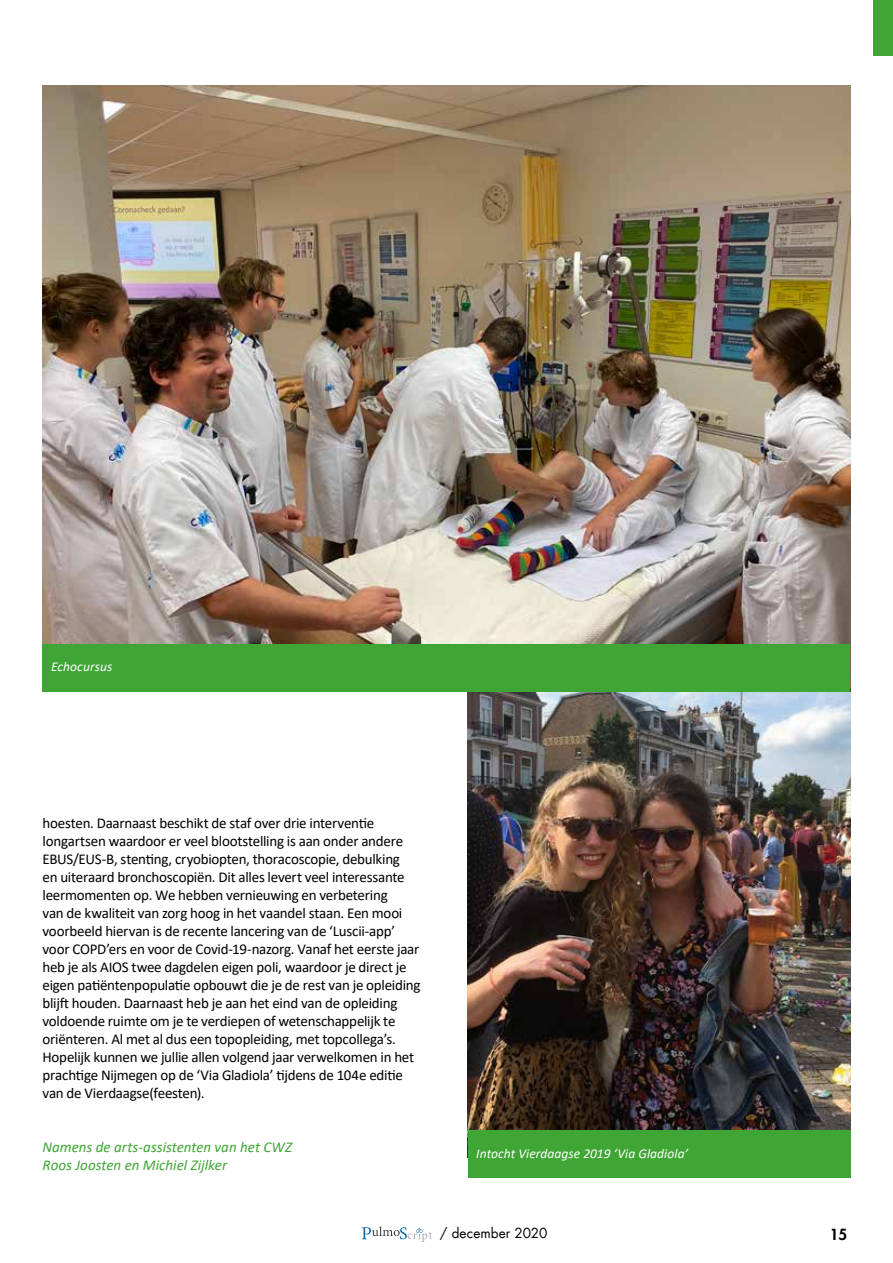
<style>
.page{position:relative;width:893px;height:1263px;background:#fff}
.page>*{position:absolute;margin:0;border:0;box-sizing:border-box;transform-origin:0 0}
.t1{font:15px/18px "Calibri";letter-spacing:-.015em;color:#000}
.t2{font:italic 15px/18px "Calibri";color:#3fa535}
.t3{font:800 15px "Futura LT";color:#000}
.t4{font:italic 13.5px "Calibri";letter-spacing:.005em;color:#fff}
.t5{font:13.5px "Futura LT";letter-spacing:.005em;color:#000}
</style>
<div class="page">
<svg style="left:362px;top:1226px;width:70px;height:16px"></svg>
<div style="left:873px;top:0;width:20px;height:55px;background:#3fa535"></div>
<img style="left:468px;top:691px;width:382px;height:440px">
<img style="left:43px;top:85px;width:807px;height:559px">
<div style="left:43px;top:644px;width:807px;height:47px;background:#3fa535"></div>
<div style="left:468px;top:1131px;width:382px;height:47px;background:#3fa535"></div>
<p class="t4" style="left:51px;top:657px;width:63px">Echocursus</p>
<p class="t1" style="left:43px;top:814px;width:380px">hoesten. Daarnaast beschikt de staf over drie interventie longartsen waardoor er veel blootstelling is aan onder andere EBUS/EUS-B, stenting, cryobiopten, thoracoscopie, debulking<br>en uiteraard bronchoscopiën. Dit alles levert veel interessante leermomenten op. We hebben vernieuwing en verbetering<br>van de kwaliteit van zorg hoog in het vaandel staan. Een mooi voorbeeld hiervan is de recente lancering van de ‘Luscii-app’ voor COPD’ers en voor de Covid-19-nazorg. Vanaf het eerste jaar heb je als AIOS twee dagdelen eigen poli, waardoor je direct je eigen patiëntenpopulatie opbouwt die je de rest van je opleiding blijft houden. Daarnaast heb je aan het eind van de opleiding voldoende ruimte om je te verdiepen of wetenschappelijk te oriënteren. Al met al dus een topopleiding, met topcollega’s.<br>Hopelijk kunnen we jullie allen volgend jaar verwelkomen in het prachtige Nijmegen op de ‘Via Gladiola’ tijdens de 104e editie van de Vierdaagse(feesten).</p>
<p class="t2" style="left:43px;top:1137px;width:251px">Namens de arts-assistenten van het CWZ<br>Roos Joosten en Michiel Zijlker</p>
<p class="t4" style="left:476px;top:1144px;width:213px">Intocht Vierdaagse 2019 ‘Via Gladiola’</p>
<p class="t5" style="left:440px;top:1225px;width:109px">/ december 2020</p>
<p class="t3" style="left:830px;top:1224px;width:19px">15</p>
</div>
